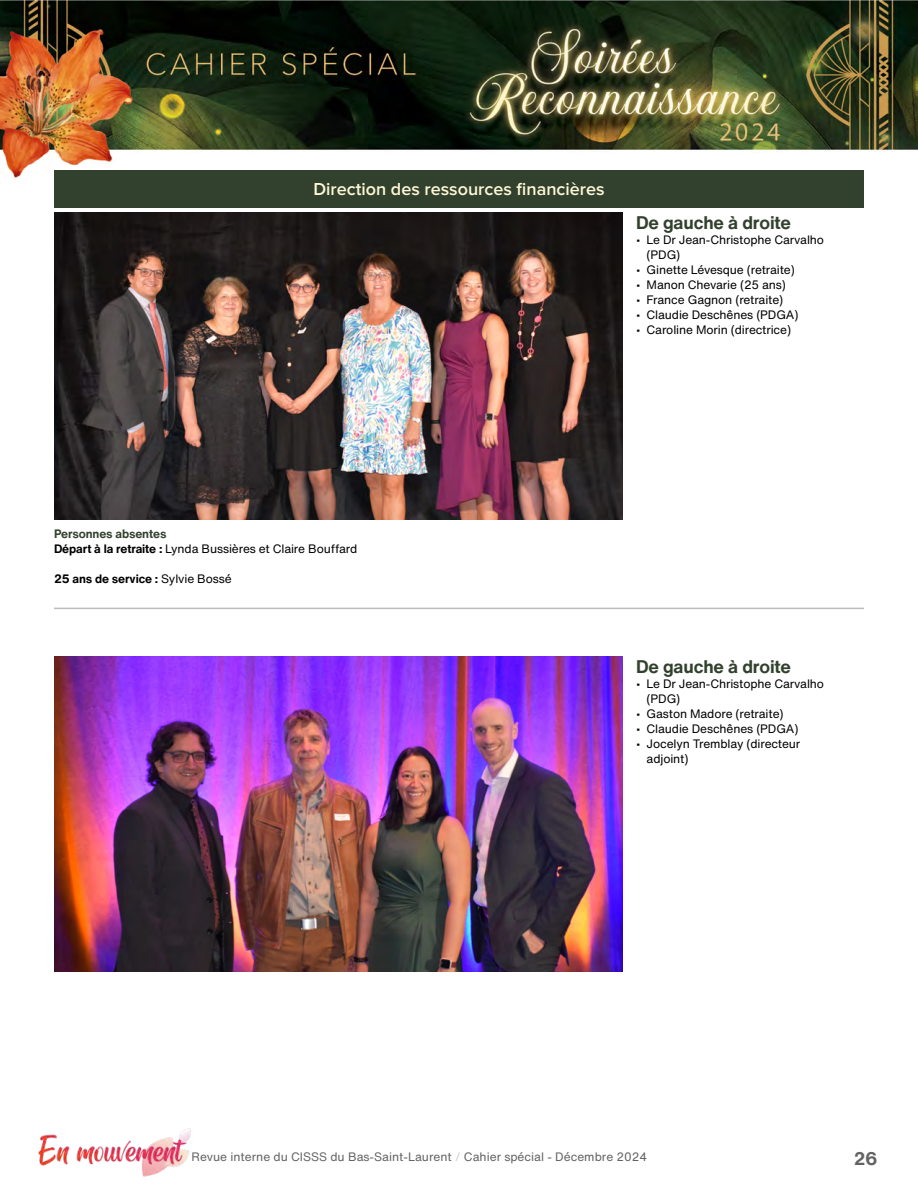
<style>
.page{position:relative;width:918px;height:1188px;background:#fff}
.page>*{position:absolute;margin:0;border:0;box-sizing:border-box;transform-origin:0 0}
.t1{font:600 18px "Proxima Nova";color:#fdf7d5}
.t2{font:700 18px "Helvetica Now Text";letter-spacing:-.01em;color:#32412d}
.t3{font:700 18px "Helvetica Now Text";color:#646363}
.t4{font:12px/15px "Helvetica Now Text";letter-spacing:-.01em;color:#000}
.t5{font:12px "Helvetica Now Text";color:#646363}
.t6{font:700 12px "Helvetica Now Text";letter-spacing:-.01em;color:#000}
.s1{font-weight:700;color:#32412d}
.s2{font-weight:700}
.s3{font-weight:400}
.s4{color:#d0d0d0}
</style>
<div class="page">
<div style="left:54px;top:170px;width:810px;height:37px;background:#32412e"></div>
<img style="left:54px;top:213px;width:568px;height:306px">
<img style="left:54px;top:657px;width:568px;height:315px">
<hr style="left:54px;top:608px;width:810px;height:1px;background:#bcbcbc">
<img style="left:0;top:0;width:918px;height:178px">
<img style="left:142px;top:1128px;width:49px;height:49px">
<img style="left:38px;top:1130px;width:153px;height:40px">
<h1 class="t1" style="left:313px;top:179px;width:293px">Direction des ressources financières</h1>
<h1 class="t2" style="left:636px;top:209px;width:156px">De gauche à droite</h1>
<p class="t4" style="left:647px;top:231px;width:179px;text-indent:-10px">• Le Dr Jean-Christophe Carvalho (PDG)</p>
<p class="t4" style="left:636px;top:261px;width:160px">• Ginette Lévesque (retraite)</p>
<p class="t4" style="left:636px;top:276px;width:151px">• Manon Chevarie (25 ans)</p>
<p class="t4" style="left:636px;top:291px;width:149px">• France Gagnon (retraite)</p>
<p class="t4" style="left:636px;top:306px;width:164px">• Claudie Deschênes (PDGA)</p>
<p class="t4" style="left:636px;top:321px;width:156px">• Caroline Morin (directrice)</p>
<p class="t4" style="left:54px;top:525px;width:305px"><span class="s1">Personnes absentes<br></span><span class="s2">Départ à la retraite :</span> Lynda Bussières et Claire Bouffard</p>
<p class="t6" style="left:54px;top:569px;width:179px">25 ans de service : <span class="s3">Sylvie Bossé</span></p>
<h1 class="t2" style="left:636px;top:653px;width:156px">De gauche à droite</h1>
<p class="t4" style="left:647px;top:676px;width:179px;text-indent:-10px">• Le Dr Jean-Christophe Carvalho (PDG)</p>
<p class="t4" style="left:636px;top:706px;width:149px">• Gaston Madore (retraite)</p>
<p class="t4" style="left:636px;top:721px;width:164px">• Claudie Deschênes (PDGA)</p>
<p class="t4" style="left:647px;top:736px;width:155px;text-indent:-10px">• Jocelyn Tremblay (directeur adjoint)</p>
<p class="t5" style="left:192px;top:1148px;width:457px">Revue interne du CISSS du Bas-Saint-Laurent <span class="s4">/</span> Cahier spécial - Décembre 2024</p>
<h1 class="t3" style="left:854px;top:1145px;width:25px">26</h1>
</div>
